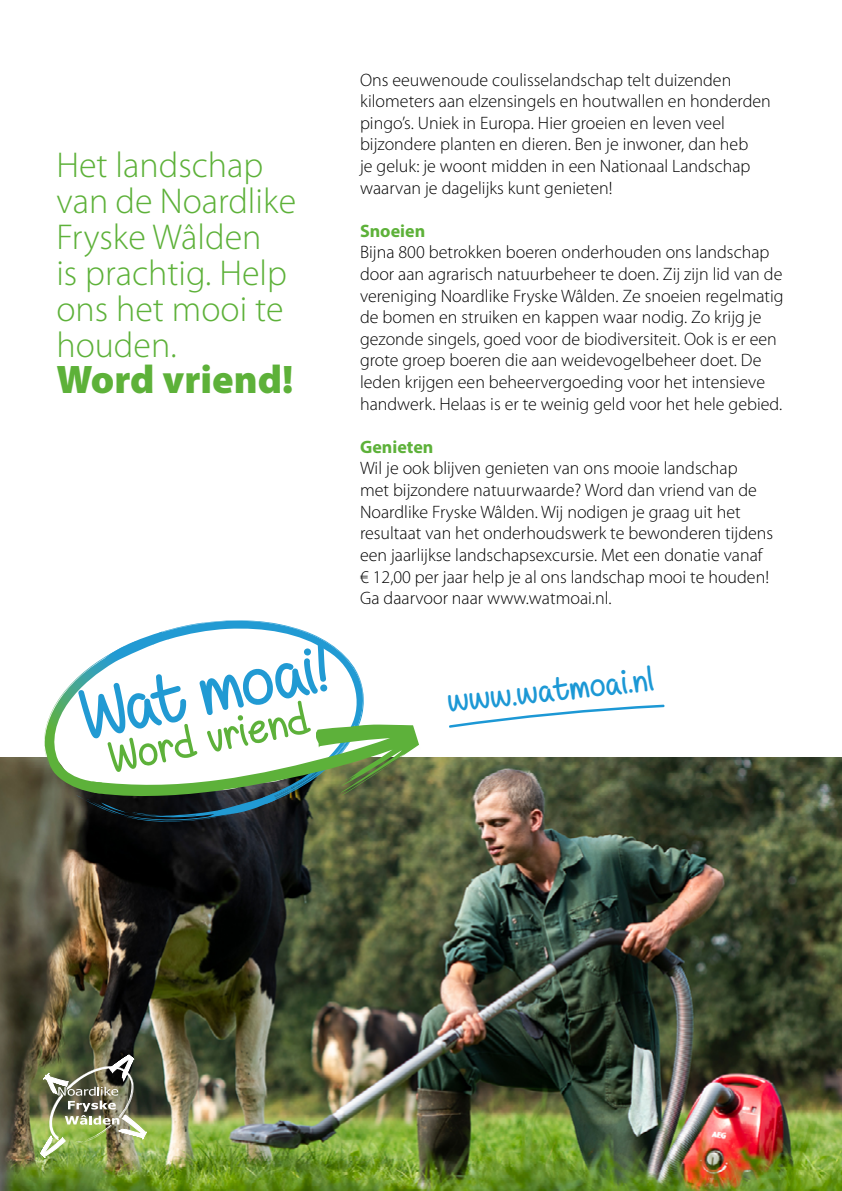
<style>
.page{position:relative;width:842px;height:1191px;background:#fff}
.page>*{position:absolute;margin:0;border:0;box-sizing:border-box;transform-origin:0 0}
.t1{font:44.6px "Borders Divide But Hearts Shall Conquer";color:#5db13a}
.t2{font:900 40px "Myriad Pro";color:#5db139}
.t3{font:300 36px/36px "Myriad Pro";color:#5db139}
.t4{font:34px "Borders Divide But Hearts Shall Conquer";color:#1c98d5}
.t5{font:300 18px/21.6px "Myriad Pro";color:#000}
.t6{font:700 18px "Myriad Pro";color:#5db139}
</style>
<div class="page">
<img style="left:0;top:757px;width:842px;height:434px">
<img style="left:40px;top:1054px;width:106px;height:103px">
<svg style="left:449px;top:704px;width:216px;height:24px"></svg>
<svg style="left:41px;top:620px;width:384px;height:205px"></svg>
<h3 class="t3" style="left:56px;top:147px;width:241px">Het landschap van de Noardlike<br>Fryske Wâlden<br>is prachtig. Help ons het mooi te houden.</h3>
<h2 class="t2" style="left:56px;top:353px;width:239px">Word vriend!</h2>
<h1 class="t1" style="left:104px;top:733px;width:206px;rotate:-12deg">Word vriend</h1>
<p class="t5" style="left:360px;top:69px;width:412px">Ons eeuwenoude coulisselandschap telt duizenden kilometers aan elzensingels en houtwallen en honderden pingo’s. Uniek in Europa. Hier groeien en leven veel bijzondere planten en dieren. Ben je inwoner, dan heb<br>je geluk: je woont midden in een Nationaal Landschap waarvan je dagelijks kunt genieten!</p>
<p class="t6" style="left:360px;top:219px;width:67px">Snoeien</p>
<p class="t5" style="left:360px;top:241px;width:425px">Bijna 800 betrokken boeren onderhouden ons landschap door aan agrarisch natuurbeheer te doen. Zij zijn lid van de vereniging Noardlike Fryske Wâlden. Ze snoeien regelmatig de bomen en struiken en kappen waar nodig. Zo krijg je gezonde singels, goed voor de biodiversiteit. Ook is er een grote groep boeren die aan weidevogelbeheer doet. De leden krijgen een beheervergoeding voor het intensieve handwerk. Helaas is er te weinig geld voor het hele gebied.</p>
<p class="t6" style="left:360px;top:435px;width:75px">Genieten</p>
<p class="t5" style="left:360px;top:457px;width:415px">Wil je ook blijven genieten van ons mooie landschap<br>met bijzondere natuurwaarde? Word dan vriend van de Noardlike Fryske Wâlden. Wij nodigen je graag uit het resultaat van het onderhoudswerk te bewonderen tijdens een jaarlijkse landschapsexcursie. Met een donatie vanaf € 12,00 per jaar help je al ons landschap mooi te houden!<br>Ga daarvoor naar www.watmoai.nl.</p>
<h3 class="t4" style="left:445px;top:680px;width:209px;rotate:-6deg">www.watmoai.nl</h3>
</div>
